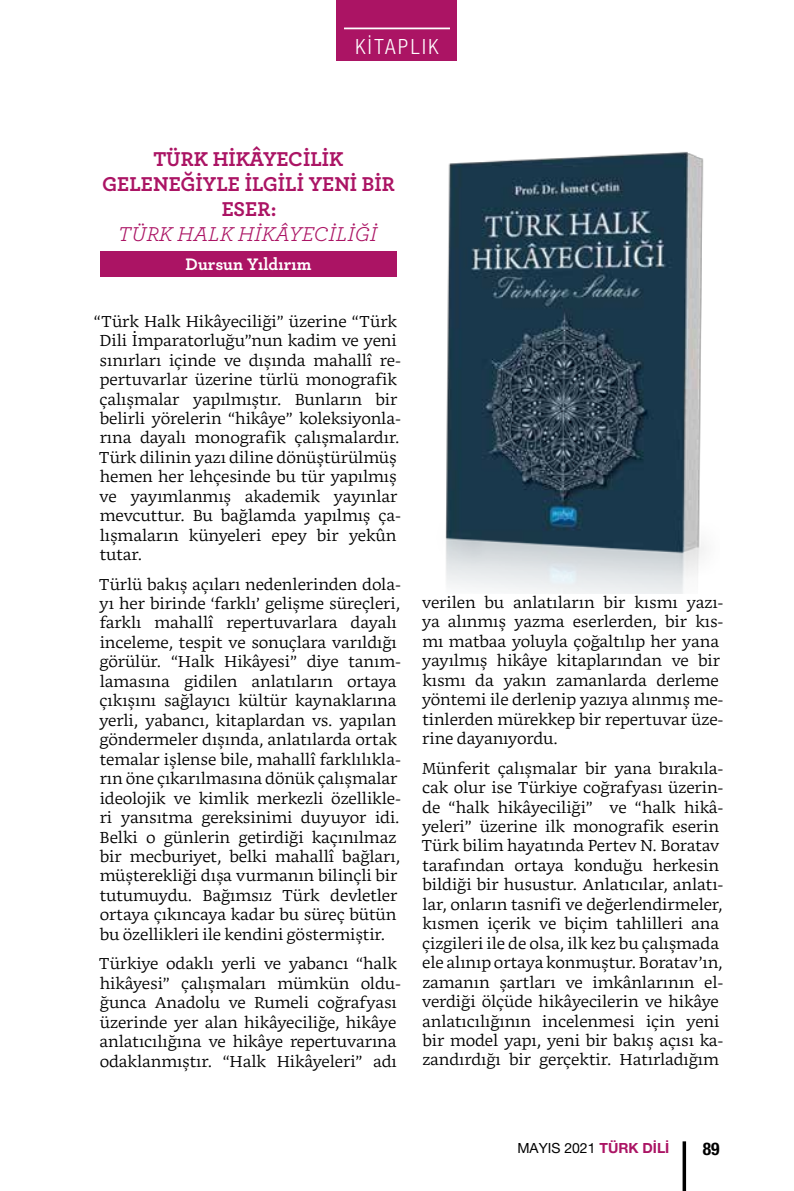
<style>
.page{position:relative;width:794px;height:1191px;background:#fff}
.page>*{position:absolute;margin:0;border:0;box-sizing:border-box;transform-origin:0 0}
.t1{font:700 21px/25.2px "Archer";color:#ab1464;text-align:center}
.t2{font:italic 21px "Archer";color:#ab1464}
.t3{font:300 condensed 21px "Helvetica Neue LT Pro";letter-spacing:.12em;color:#fff}
.t4{font:700 17.5px "Archer";color:#fff}
.t5{font:700 condensed 17.5px "Helvetica Neue LT Pro";color:#000}
.t6{font:300 15.75px/19.4px "Bookerly";color:#000}
.t7{font:14px "Helvetica Neue LT Pro";color:#000}
.s1{font-weight:700;color:#ab1464}
</style>
<div class="page">
<div style="left:337px;top:0;width:120px;height:61px;background:#ab1464"></div>
<hr style="left:344px;top:28px;width:106px;height:1px;background:#fff">
<svg style="left:682px;top:1141px;width:4px;height:50px"></svg>
<img style="left:445px;top:152px;width:259px;height:442px">
<div style="left:100px;top:251px;width:297px;height:26px;background:#ab1464"></div>
<h1 class="t3" style="left:355px;top:34px;width:85px">KİTAPLIK</h1>
<h1 class="t1" style="left:102px;top:145px;width:294px">TÜRK HİKÂYECİLİK<br>GELENEĞİYLE İLGİLİ YENİ BİR<br>ESER:</h1>
<h1 class="t2" style="left:118px;top:219px;width:261px">TÜRK HALK HİKÂYECİLİĞİ</h1>
<p class="t4" style="left:186px;top:251px;width:127px">Dursun Yıldırım</p>
<p class="t6" style="left:99px;top:311px;width:303px;text-indent:-5px">“Türk Halk Hikâyeciliği” üzerine “Türk Dili İmparatorluğu”nun kadim ve yeni sınırları içinde ve dışında mahallî re&shy;pertuvarlar üzerine türlü monografik çalışmalar yapılmıştır. Bunların bir belirli yörelerin “hikâye” koleksiyonla&shy;rına dayalı monografik çalışmalardır.<br>Türk dilinin yazı diline dönüştürülmüş hemen her lehçesinde bu tür yapılmış ve yayımlanmış akademik yayınlar mevcuttur. Bu bağlamda yapılmış ça&shy;lışmaların künyeleri epey bir yekûn tutar.</p>
<p class="t6" style="left:99px;top:574px;width:303px">Türlü bakış açıları nedenlerinden dola&shy;yı her birinde ‘farklı’ gelişme süreçleri, farklı mahallî repertuvarlara dayalı inceleme, tespit ve sonuçlara varıldığı görülür. “Halk Hikâyesi” diye tanım&shy;lamasına gidilen anlatıların ortaya çıkışını sağlayıcı kültür kaynaklarına yerli, yabancı, kitaplardan vs. yapılan göndermeler dışında, anlatılarda ortak temalar işlense bile, mahallî farklılıkla&shy;rın öne çıkarılmasına dönük çalışmalar ideolojik ve kimlik merkezli özellikle&shy;ri yansıtma gereksinimi duyuyor idi.<br>Belki o günlerin getirdiği kaçınılmaz bir mecburiyet, belki mahallî bağları, müşterekliği dışa vurmanın bilinçli bir tutumuydu. Bağımsız Türk devletler ortaya çıkıncaya kadar bu süreç bütün bu özellikleri ile kendini göstermiştir.</p>
<p class="t6" style="left:99px;top:954px;width:303px">Türkiye odaklı yerli ve yabancı “halk hikâyesi” çalışmaları mümkün oldu&shy;ğunca Anadolu ve Rumeli coğrafyası üzerinde yer alan hikâyeciliğe, hikâye anlatıcılığına ve hikâye repertuvarına odaklanmıştır. “Halk Hikâyeleri” adı</p>
<p class="t6" style="left:422px;top:593px;width:303px">verilen bu anlatıların bir kısmı yazı&shy;ya alınmış yazma eserlerden, bir kıs&shy;mı matbaa yoluyla çoğaltılıp her yana yayılmış hikâye kitaplarından ve bir kısmı da yakın zamanlarda derleme yöntemi ile derlenip yazıya alınmış me&shy;tinlerden mürekkep bir repertuvar üze&shy;rine dayanıyordu.</p>
<p class="t6" style="left:421px;top:758px;width:303px">Münferit çalışmalar bir yana bırakıla&shy;cak olur ise Türkiye coğrafyası üzerin&shy;de “halk hikâyeciliği” ve “halk hikâ&shy;yeleri” üzerine ilk monografik eserin Türk bilim hayatında Pertev N. Boratav tarafından ortaya konduğu herkesin bildiği bir husustur. Anlatıcılar, anlatı&shy;lar, onların tasnifi ve değerlendirmeler, kısmen içerik ve biçim tahlilleri ana çizgileri ile de olsa, ilk kez bu çalışmada ele alınıp ortaya konmuştur. Boratav’ın, zamanın şartları ve imkânlarının el&shy;verdiği ölçüde hikâyecilerin ve hikâye anlatıcılığının incelenmesi için yeni bir model yapı, yeni bir bakış açısı ka&shy;zandırdığı bir gerçektir. Hatırladığım</p>
<p class="t7" style="left:517px;top:1139px;width:153px">MAYIS 2021 <span class="s1">TÜRK DİLİ</span></p>
<p class="t5" style="left:702px;top:1138px;width:18px">89</p>
</div>
